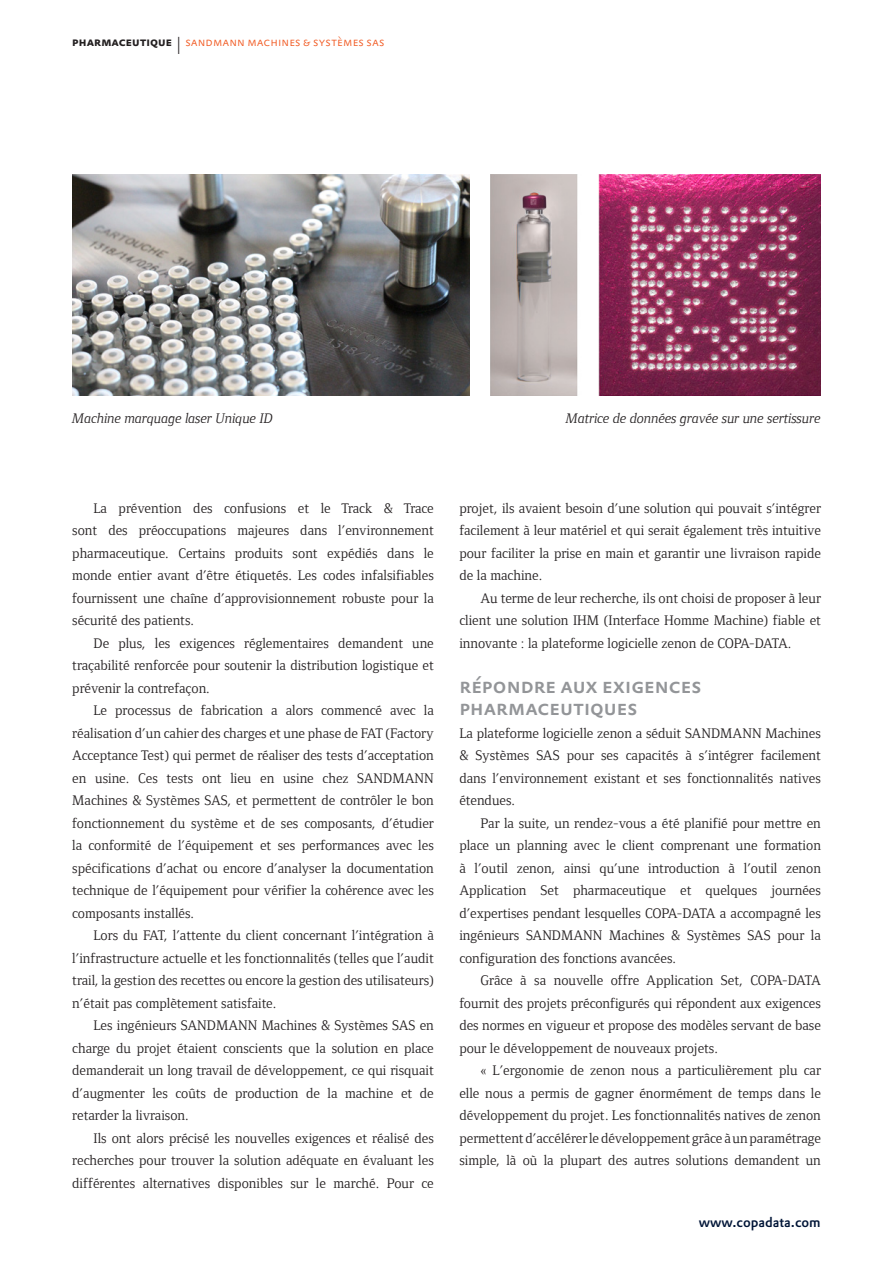
<style>
.page{position:relative;width:893px;height:1263px;background:#fff}
.page>*{position:absolute;margin:0;border:0;box-sizing:border-box;transform-origin:0 0}
.headlines_in_copy_left_align{font:500 21px/22.5px "DTL Prokyon TOT Caps";color:#939598}
.copy_indent_ENGLISH{font:14.25px/22.5px "Foundry Form Serif";color:#231f20;text-align:justify}
.copy_no_indent_ENGLISH{font:14.25px/22.5px "Foundry Form Serif";color:#231f20;text-align:justify}
.Caption_align_right{font:14.25px "Foundry Form Serif Italic OSF";color:#231f20}
.Caption_left{font:14.25px "Foundry Form Serif Italic OSF";color:#231f20}
.t1{font:500 13.5px "DTL Prokyon TOT";color:#001537}
.t2{font:300 12px "DTL Prokyon TOT Caps";letter-spacing:.005em;color:#f15921}
.s1{font-weight:700;color:#231f20}
.s2{font-size:24px;color:#231f20}
</style>
<div class="page">
<img style="left:72px;top:174px;width:398px;height:221px">
<img style="left:491px;top:174px;width:330px;height:221px">
<p class="t2" style="left:72px;top:34px;width:314px"><span class="s1">pharmaceutique</span> <span class="s2">I</span> sandmann machines &amp; systèmes sas</p>
<p class="Caption_left" style="left:72px;top:410px;width:202px">Machine marquage laser Unique ID</p>
<p class="Caption_align_right" style="left:566px;top:410px;width:256px">Matrice de données gravée sur une sertissure</p>
<p class="copy_indent_ENGLISH" style="left:72px;top:497px;width:363px;text-indent:21px">La prévention des confusions et le Track &amp; Trace sont des préoccupations majeures dans l’environnement pharmaceutique. Certains produits sont expédiés dans le monde entier avant d’être étiquetés. Les codes infalsifiables fournissent une chaîne d’approvisionnement robuste pour la sécurité des patients.</p>
<p class="copy_indent_ENGLISH" style="left:72px;top:632px;width:363px;text-indent:21px">De plus, les exigences réglementaires demandent une traçabilité renforcée pour soutenir la distribution logistique et prévenir la contrefaçon.</p>
<p class="copy_indent_ENGLISH" style="left:72px;top:699px;width:363px;text-indent:21px">Le processus de fabrication a alors commencé avec la réalisation d’un cahier des charges et une phase de FAT (Factory Acceptance Test) qui permet de réaliser des tests d’acceptation en usine. Ces tests ont lieu en usine chez SANDMANN Machines &amp; Systèmes SAS, et permettent de contrôler le bon fonctionnement du système et de ses composants, d’étudier la conformité de l’équipement et ses performances avec les spécifications d’achat ou encore d’analyser la documentation technique de l’équipement pour vérifier la cohérence avec les composants installés.</p>
<p class="copy_indent_ENGLISH" style="left:72px;top:924px;width:363px;text-indent:21px">Lors du FAT, l’attente du client concernant l’intégration à l’infrastructure actuelle et les fonctionnalités (telles que l’audit trail, la gestion des recettes ou encore la gestion des utilisateurs) n’était pas complètement satisfaite.</p>
<p class="copy_indent_ENGLISH" style="left:72px;top:1014px;width:363px;text-indent:21px">Les ingénieurs SANDMANN Machines &amp; Systèmes SAS en charge du projet étaient conscients que la solution en place demanderait un long travail de développement, ce qui risquait d’augmenter les coûts de production de la machine et de retarder la livraison.</p>
<p class="copy_indent_ENGLISH" style="left:72px;top:1127px;width:363px;text-indent:21px">Ils ont alors précisé les nouvelles exigences et réalisé des recherches pour trouver la solution adéquate en évaluant les différentes alternatives disponibles sur le marché. Pour ce</p>
<p class="copy_indent_ENGLISH" style="left:459px;top:497px;width:363px">projet, ils avaient besoin d’une solution qui pouvait s’intégrer facilement à leur matériel et qui serait également très intuitive pour faciliter la prise en main et garantir une livraison rapide de la machine.</p>
<p class="copy_indent_ENGLISH" style="left:459px;top:587px;width:363px;text-indent:21px">Au terme de leur recherche, ils ont choisi de proposer à leur client une solution IHM (Interface Homme Machine) fiable et innovante : la plateforme logicielle zenon de COPA-DATA.</p>
<p class="headlines_in_copy_left_align" style="left:459px;top:674px;width:243px">Répondre aux exigences pharmaceutiques</p>
<p class="copy_no_indent_ENGLISH" style="left:459px;top:722px;width:363px">La plateforme logicielle zenon a séduit SANDMANN Machines &amp; Systèmes SAS pour ses capacités à s’intégrer facilement dans l’environnement existant et ses fonctionnalités natives étendues.</p>
<p class="copy_indent_ENGLISH" style="left:459px;top:812px;width:363px;text-indent:21px">Par la suite, un rendez-vous a été planifié pour mettre en place un planning avec le client comprenant une formation à l’outil zenon, ainsi qu’une introduction à l’outil zenon Application Set pharmaceutique et quelques journées d’expertises pendant lesquelles COPA-DATA a accompagné les ingénieurs SANDMANN Machines &amp; Systèmes SAS pour la configuration des fonctions avancées.</p>
<p class="copy_indent_ENGLISH" style="left:459px;top:969px;width:363px;text-indent:21px">Grâce à sa nouvelle offre Application Set, COPA-DATA fournit des projets préconfigurés qui répondent aux exigences des normes en vigueur et propose des modèles servant de base pour le développement de nouveaux projets.</p>
<p class="copy_indent_ENGLISH" style="left:459px;top:1059px;width:363px;text-indent:21px">« L’ergonomie de zenon nous a particulièrement plu car elle nous a permis de gagner énormément de temps dans le développement du projet. Les fonctionnalités natives de zenon permettent d’accélérer le développement grâce à un paramétrage simple, là où la plupart des autres solutions demandent un</p>
<p class="t1" style="left:699px;top:1213px;width:124px">www.copadata.com</p>
</div>
